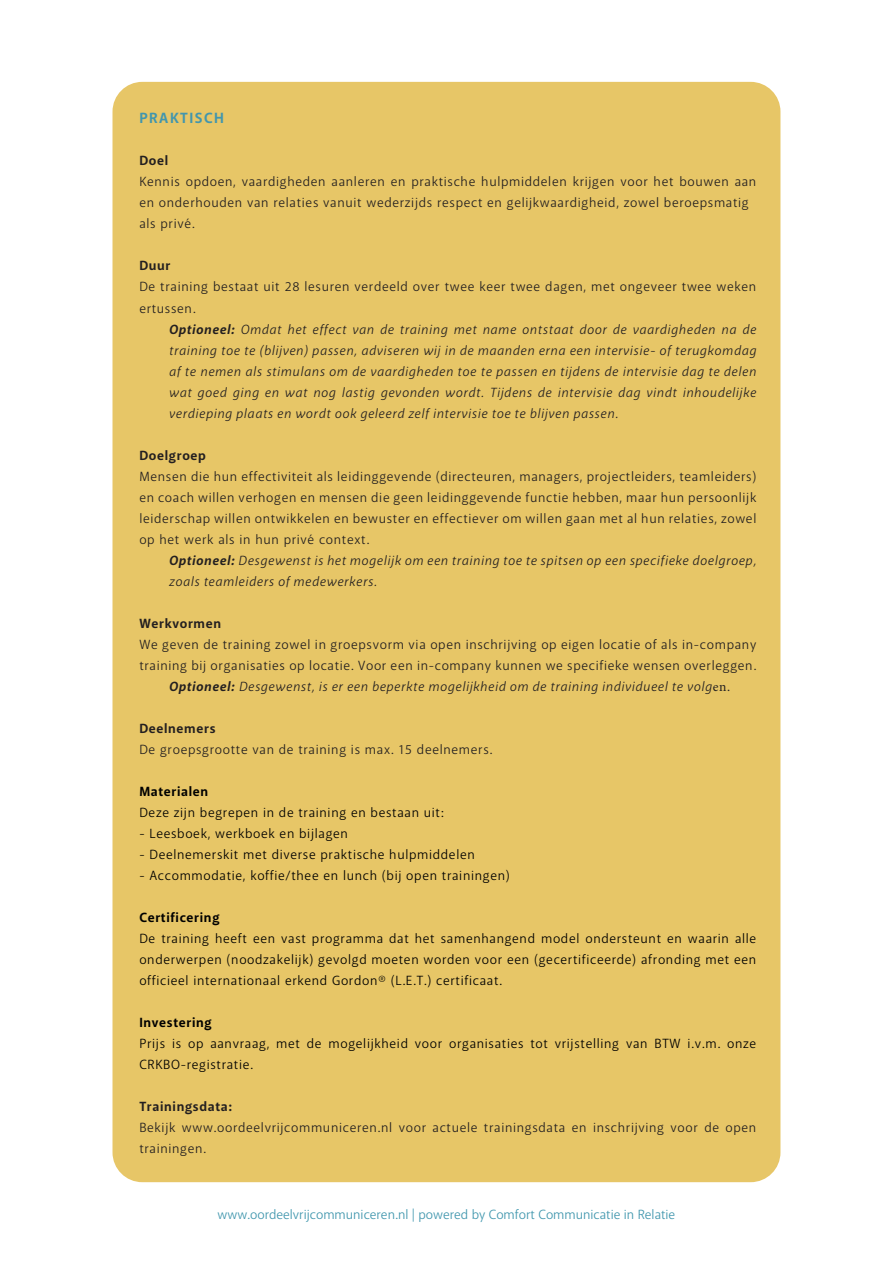
<style>
.page{position:relative;width:893px;height:1263px;background:#fff}
.page>*{position:absolute;margin:0;border:0;box-sizing:border-box;transform-origin:0 0}
.t1{font:700 15px "Akagi Pro";letter-spacing:.1em;color:#4296ad}
.t2{font:13.5px/21px "Akagi Pro";letter-spacing:.05em;color:#231f20}
.t3{font:italic 13.5px/21px "Akagi Pro";letter-spacing:.05em;color:#231f20;text-align:justify}
.t4{font:13.5px/21px "Akagi Pro";letter-spacing:.05em;color:#000;text-align:justify}
.t5{font:13.5px "Akagi Pro";color:#4197ae}
.t6{font:700 13.5px "Akagi Pro";letter-spacing:.05em;color:#231f20}
.t7{font:700 13.5px "Akagi Pro";letter-spacing:.05em;color:#000}
.s1{font-weight:700}
.s2{font-family:"Minion Pro";font-style:normal}
</style>
<div class="page">
<div style="left:112px;top:82px;width:668px;height:1100px;background:#e7c667;border-radius:30px"></div>
<p class="t1" style="left:139px;top:109px;width:86px">PRAKTISCH</p>
<p class="t6" style="left:139px;top:153px;width:30px">Doel</p>
<p class="t2" style="left:139px;top:172px;width:618px">Kennis opdoen, vaardigheden aanleren en praktische hulpmiddelen krijgen voor het bouwen aan en onderhouden van relaties vanuit wederzijds respect en gelijkwaardigheid, zowel beroepsmatig</p>
<p class="t2" style="left:139px;top:214px;width:57px">als privé.</p>
<p class="t6" style="left:139px;top:258px;width:33px">Duur</p>
<p class="t2" style="left:139px;top:277px;width:618px">De training bestaat uit 28 lesuren verdeeld over twee keer twee dagen, met ongeveer twee weken ertussen.</p>
<p class="t3" style="left:169px;top:319px;width:589px"><span class="s1">Optioneel:</span> Omdat het effect van de training met name ontstaat door de vaardigheden na de training toe te (blijven) passen, adviseren wij in de maanden erna een intervisie- of terugkomdag af te nemen als stimulans om de vaardigheden toe te passen en tijdens de intervisie dag te delen wat goed ging en wat nog lastig gevonden wordt. Tijdens de intervisie dag vindt inhoudelijke verdieping plaats en wordt ook geleerd zelf intervisie toe te blijven passen.</p>
<p class="t6" style="left:139px;top:447px;width:68px">Doelgroep</p>
<p class="t2" style="left:139px;top:466px;width:618px;text-align:justify">Mensen die hun effectiviteit als leidinggevende (directeuren, managers, projectleiders, teamleiders) en coach willen verhogen en mensen die geen leidinggevende functie hebben, maar hun persoonlijk leiderschap willen ontwikkelen en bewuster en effectiever om willen gaan met al hun relaties, zowel op het werk als in hun privé context.</p>
<p class="t3" style="left:169px;top:550px;width:589px"><span class="s1">Optioneel:</span> Desgewenst is het mogelijk om een training toe te spitsen op een specifieke doelgroep, zoals teamleiders of medewerkers.</p>
<p class="t6" style="left:139px;top:615px;width:83px">Werkvormen</p>
<p class="t2" style="left:139px;top:634px;width:618px">We geven de training zowel in groepsvorm via open inschrijving op eigen locatie of als in-company training bij organisaties op locatie. Voor een in-company kunnen we specifieke wensen overleggen.</p>
<p class="t3" style="left:169px;top:676px;width:563px"><span class="s1">Optioneel:</span> Desgewenst, is er een beperkte mogelijkheid om de training individueel te volg<span class="s2">en.</span></p>
<p class="t6" style="left:139px;top:720px;width:78px">Deelnemers</p>
<p class="t2" style="left:139px;top:739px;width:354px">De groepsgrootte van de training is max. 15 deelnemers.</p>
<p class="t7" style="left:139px;top:783px;width:70px">Materialen</p>
<p class="t4" style="left:139px;top:802px;width:306px">Deze zijn begrepen in de training en bestaan uit:</p>
<p class="t4" style="left:139px;top:823px;width:210px">- Leesboek, werkboek en bijlagen</p>
<p class="t4" style="left:139px;top:844px;width:337px">- Deelnemerskit met diverse praktische hulpmiddelen</p>
<p class="t4" style="left:139px;top:865px;width:372px">- Accommodatie, koffie/thee en lunch (bij open trainingen)</p>
<p class="t7" style="left:139px;top:909px;width:82px">Certificering</p>
<p class="t4" style="left:139px;top:928px;width:618px">De training heeft een vast programma dat het samenhangend model ondersteunt en waarin alle onderwerpen (noodzakelijk) gevolgd moeten worden voor een (gecertificeerde) afronding met een officieel internationaal erkend Gordon® (L.E.T.) certificaat.</p>
<p class="t7" style="left:139px;top:1014px;width:74px">Investering</p>
<p class="t4" style="left:139px;top:1033px;width:618px">Prijs is op aanvraag, met de mogelijkheid voor organisaties tot vrijstelling van BTW i.v.m. onze<br>CRKBO-registratie.</p>
<p class="t6" style="left:139px;top:1098px;width:94px">Trainingsdata:</p>
<p class="t2" style="left:139px;top:1117px;width:618px">Bekijk www.oordeelvrijcommuniceren.nl voor actuele trainingsdata en inschrijving voor de open trainingen.</p>
<p class="t5" style="left:218px;top:1206px;width:459px">www.oordeelvrijcommuniceren.nl | powered by Comfort Communicatie in Relatie</p>
</div>
